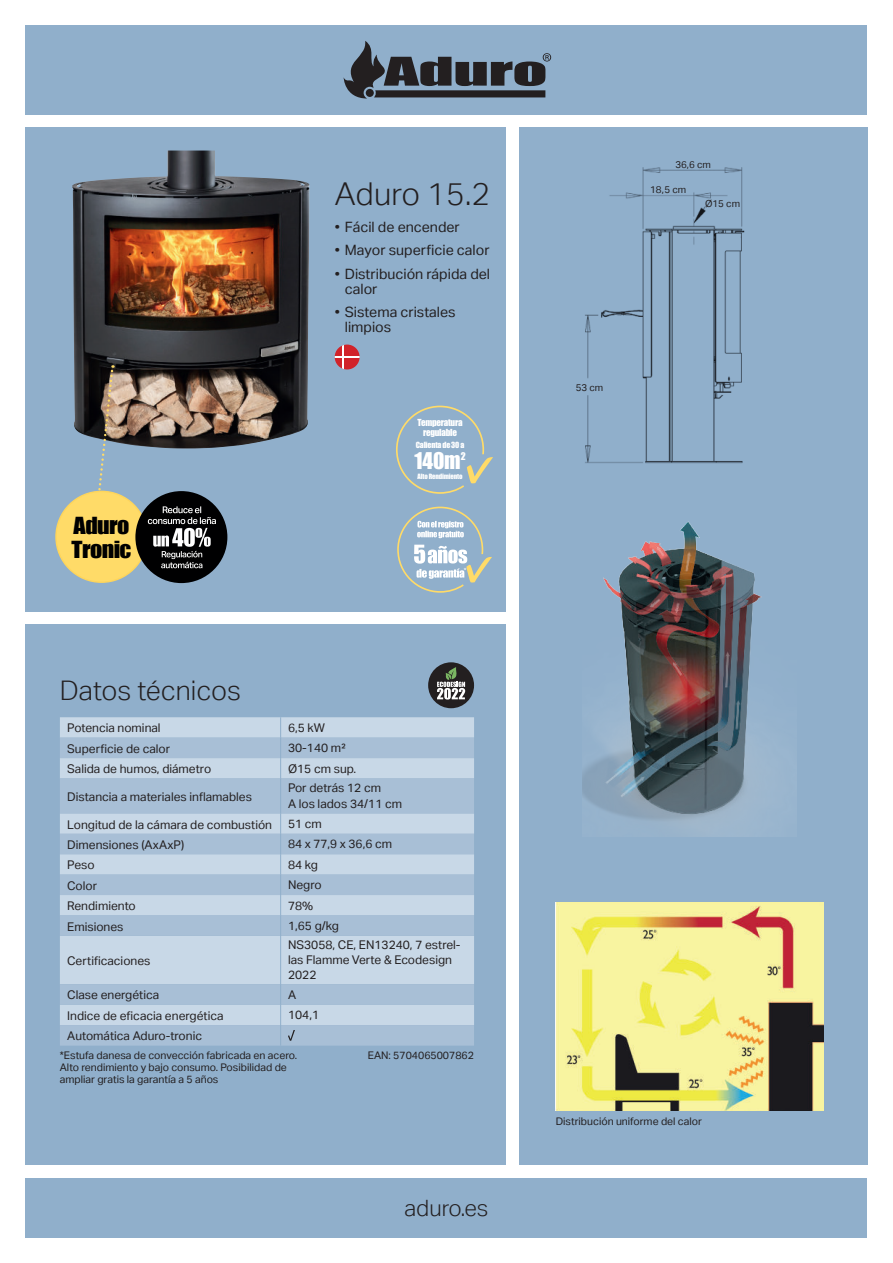
<style>
.page{position:relative;width:893px;height:1263px;background:#fff}
.page>*{position:absolute;margin:0;border:0;box-sizing:border-box;transform-origin:0 0}
.t1{font:300 31.5px "Aktiv Grotesk";letter-spacing:.01em;color:#231f20}
.t2{font:300 27px "Aktiv Grotesk";color:#231f20}
.t3{font:300 22.5px "Aktiv Grotesk";color:#231f20}
.t4{font:21.6px/24px "Impact";letter-spacing:-.025em;color:#000;scale:1.11 1}
.t5{font:21.3px "Impact";color:#fff}
.t6{font:14.25px/15px "Aktiv Grotesk";color:#231f20}
.t7{font:12px/15px "Aktiv Grotesk";color:#231f20}
.t8{font:10.5px/12px "Aktiv Grotesk";color:#231f20}
.t9{font:9.75px "Aktiv Grotesk";color:#231f20}
.t10{font:9px/9.8px "Impact";letter-spacing:-.025em;color:#fff;text-align:center}
.t11{font:7.8px "Impact";letter-spacing:-.03em;color:#fff}
.t12{font:7.2px "Aktiv Grotesk";color:#fff}
.t13{font:6.75px "Impact";letter-spacing:-.025em;color:#fff}
</style>
<div class="page">
<div style="left:26px;top:624px;width:480px;height:541px;background:#90afcb"></div>
<div style="left:26px;top:128px;width:480px;height:484px;background:#90afcb"></div>
<div style="left:519px;top:128px;width:348px;height:1037px;background:#90afcb"></div>
<svg style="left:60px;top:717px;width:414px;height:21px;background:#c6d6e5"></svg>
<svg style="left:60px;top:738px;width:414px;height:308px;background:#b7cade"></svg>
<svg style="left:280px;top:717px;width:1px;height:61px"></svg>
<hr style="left:280px;top:778px;width:1px;height:35px;background:#90afcb">
<svg style="left:280px;top:813px;width:1px;height:123px"></svg>
<hr style="left:280px;top:936px;width:1px;height:48px;background:#90afcb">
<svg style="left:280px;top:984px;width:1px;height:62px"></svg>
<svg style="left:288px;top:1030px;width:7px;height:11px"></svg>
<img style="left:585px;top:168px;width:160px;height:296px">
<div style="left:335px;top:345px;width:25px;height:24px;background:#d1232a;border-radius:50%"></div>
<hr style="left:335px;top:356px;width:25px;height:2px;background:#fff">
<hr style="left:342px;top:345px;width:2px;height:24px;background:#fff">
<img style="left:72px;top:151px;width:237px;height:297px">
<svg style="left:96px;top:365px;width:19px;height:128px"></svg>
<img style="left:582px;top:521px;width:213px;height:316px">
<img style="left:556px;top:902px;width:267px;height:209px">
<svg style="left:396px;top:406px;width:97px;height:88px"></svg>
<svg style="left:397px;top:507px;width:95px;height:86px"></svg>
<div style="left:428px;top:662px;width:46px;height:46px;background:#231f20;border-radius:50%"></div>
<svg style="left:437px;top:667px;width:28px;height:32px"></svg>
<div style="left:56px;top:491px;width:91px;height:91px;background:#ffdb68;border-radius:50%"></div>
<svg style="left:135px;top:491px;width:92px;height:92px"></svg>
<div style="left:26px;top:26px;width:841px;height:89px;background:#90afcb"></div>
<div style="left:26px;top:1178px;width:841px;height:59px;background:#90afcb"></div>
<svg style="left:343px;top:41px;width:208px;height:58px"></svg>
<h1 class="t1" style="left:335px;top:176px;width:157px">Aduro 15.2</h1>
<p class="t6" style="left:335px;top:220px;width:127px">• Fácil de encender</p>
<p class="t6" style="left:335px;top:244px;width:156px">• Mayor superficie calor</p>
<p class="t6" style="left:345px;top:267px;width:147px;text-indent:-10px">• Distribución rápida del calor</p>
<p class="t6" style="left:345px;top:306px;width:112px;text-indent:-10px">• Sistema cristales limpios</p>
<h3 class="t4" style="left:72px;top:515px;width:56px">Aduro<br>Tronic</h3>
<h2 class="t2" style="left:60px;top:674px;width:183px">Datos técnicos</h2>
<p class="t10" style="left:417px;top:418px;width:47px">Temperatura regulable</p>
<p class="t11" style="left:416px;top:442px;width:50px">Calienta de 30 a</p>
<h3 class="t5" style="left:414px;top:452px;width:53px">140m<sup>2</sup></h3>
<p class="t13" style="left:418px;top:474px;width:47px">Alto Rendimiento</p>
<p class="t12" style="left:464px;top:567px;width:4px">*</p>
<p class="t7" style="left:67px;top:722px;width:95px">Potencia nominal</p>
<p class="t7" style="left:288px;top:721px;width:39px">6,5 kW</p>
<p class="t7" style="left:67px;top:741px;width:104px">Superficie de calor</p>
<p class="t7" style="left:288px;top:741px;width:60px">30-140 m²</p>
<p class="t7" style="left:67px;top:762px;width:145px">Salida de humos, diámetro</p>
<p class="t7" style="left:288px;top:762px;width:70px">Ø15 cm sup.</p>
<p class="t7" style="left:67px;top:789px;width:186px">Distancia a materiales inflamables</p>
<p class="t7" style="left:288px;top:780px;width:116px;line-height:16.5px">Por detrás 12 cm<br>A los lados 34/11 cm</p>
<p class="t7" style="left:67px;top:818px;width:206px">Longitud de la cámara de combustión</p>
<p class="t7" style="left:288px;top:817px;width:35px">51 cm</p>
<p class="t7" style="left:67px;top:838px;width:118px">Dimensiones (AxAxP)</p>
<p class="t7" style="left:288px;top:837px;width:106px">84 x 77,9 x 36,6 cm</p>
<p class="t7" style="left:67px;top:858px;width:29px">Peso</p>
<p class="t7" style="left:288px;top:858px;width:31px">84 kg</p>
<p class="t7" style="left:67px;top:879px;width:31px">Color</p>
<p class="t7" style="left:288px;top:878px;width:35px">Negro</p>
<p class="t7" style="left:67px;top:899px;width:70px">Rendimiento</p>
<p class="t7" style="left:288px;top:899px;width:27px">78%</p>
<p class="t7" style="left:67px;top:920px;width:58px">Emisiones</p>
<p class="t7" style="left:288px;top:919px;width:53px">1,65 g/kg</p>
<p class="t7" style="left:67px;top:953px;width:85px">Certificaciones</p>
<p class="t7" style="left:288px;top:938px;width:174px">NS3058, CE, EN13240, 7 estrel&shy;las Flamme Verte &amp; Ecodesign<br>2022</p>
<p class="t7" style="left:67px;top:988px;width:93px">Clase energética</p>
<p class="t7" style="left:288px;top:988px;width:10px">A</p>
<p class="t7" style="left:67px;top:1008px;width:158px">Indice de eficacia energética</p>
<p class="t7" style="left:288px;top:1008px;width:33px">104,1</p>
<p class="t7" style="left:67px;top:1029px;width:136px">Automática Aduro-tronic</p>
<p class="t8" style="left:60px;top:1050px;width:239px">*Estufa danesa de convección fabricada en acero.<br>Alto rendimiento y bajo consumo. Posibilidad de ampliar gratis la garantía a 5 años</p>
<p class="t8" style="left:368px;top:1050px;width:108px">EAN: 5704065007862</p>
<h3 class="t3" style="left:404px;top:1195px;width:86px">aduro.es</h3>
<p class="t9" style="left:675px;top:160px;width:37px">36,6 cm</p>
<p class="t9" style="left:705px;top:199px;width:37px">Ø15 cm</p>
<p class="t9" style="left:650px;top:186px;width:38px">18,5 cm</p>
<p class="t9" style="left:576px;top:383px;width:29px">53 cm</p>
<p class="t8" style="left:556px;top:1116px;width:148px">Distribución uniforme del calor</p>
</div>
